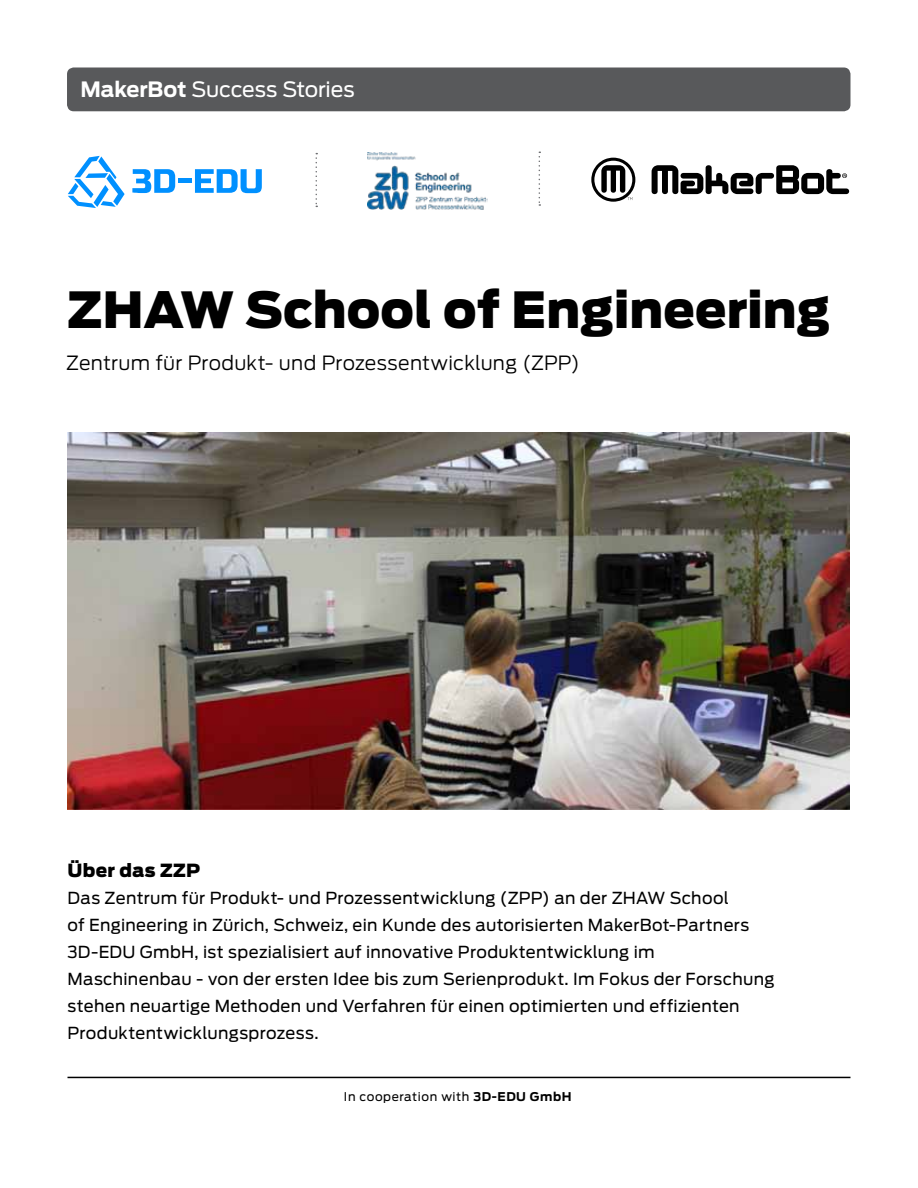
<style>
.page{position:relative;width:918px;height:1188px;background:#fff}
.page>*{position:absolute;margin:0;border:0;box-sizing:border-box;transform-origin:0 0}
.t1{font:900 49.5px "Antenna";color:#000}
.t2{font:21px "Antenna";letter-spacing:-.005em;color:#fff}
.t3{font:300 19.5px "Antenna";letter-spacing:.015em;color:#000}
.t4{font:900 18px "Antenna";letter-spacing:.02em;color:#000}
.t5{font:16.5px/27px "Antenna";letter-spacing:.02em;color:#000}
.t6{font:12px "Antenna";letter-spacing:.05em;color:#000}
.s1{font-weight:700}
</style>
<div class="page">
<hr style="left:68px;top:1077px;width:782px;height:1px;background:#000">
<div style="left:67px;top:68px;width:783px;height:43px;background:#58595b;border-radius:7px"></div>
<svg style="left:591px;top:158px;width:44px;height:44px"></svg>
<svg style="left:652px;top:165px;width:197px;height:29px"></svg>
<svg style="left:316px;top:153px;width:1px;height:54px"></svg>
<svg style="left:68px;top:156px;width:57px;height:52px"></svg>
<hr style="left:178px;top:179px;width:14px;height:4px;background:#0090ff">
<svg style="left:132px;top:169px;width:43px;height:24px"></svg>
<svg style="left:195px;top:169px;width:67px;height:24px"></svg>
<svg style="left:539px;top:152px;width:1px;height:54px"></svg>
<img style="left:368px;top:153px;width:119px;height:56px">
<img style="left:67px;top:432px;width:782px;height:378px">
<p class="t2" style="left:81px;top:77px;width:276px"><span class="s1">MakerBot</span> Success Stories</p>
<h1 class="t1" style="left:68px;top:279px;width:764px">ZHAW School of Engineering</h1>
<p class="t3" style="left:66px;top:352px;width:515px">Zentrum für Produkt- und Prozessentwicklung (ZPP)</p>
<p class="t4" style="left:68px;top:859px;width:134px">Über das ZZP</p>
<p class="t5" style="left:68px;top:884px;width:708px">Das Zentrum für Produkt- und Prozessentwicklung (ZPP) an der ZHAW School<br>of Engineering in Zürich, Schweiz, ein Kunde des autorisierten MakerBot-Partners 3D-EDU GmbH, ist spezialisiert auf innovative Produktentwicklung im Maschinenbau - von der ersten Idee bis zum Serienprodukt. Im Fokus der Forschung stehen neuartige Methoden und Verfahren für einen optimierten und effizienten Produktentwicklungsprozess.</p>
<p class="t6" style="left:344px;top:1090px;width:229px">In cooperation with <span class="s1">3D-EDU GmbH</span></p>
</div>
